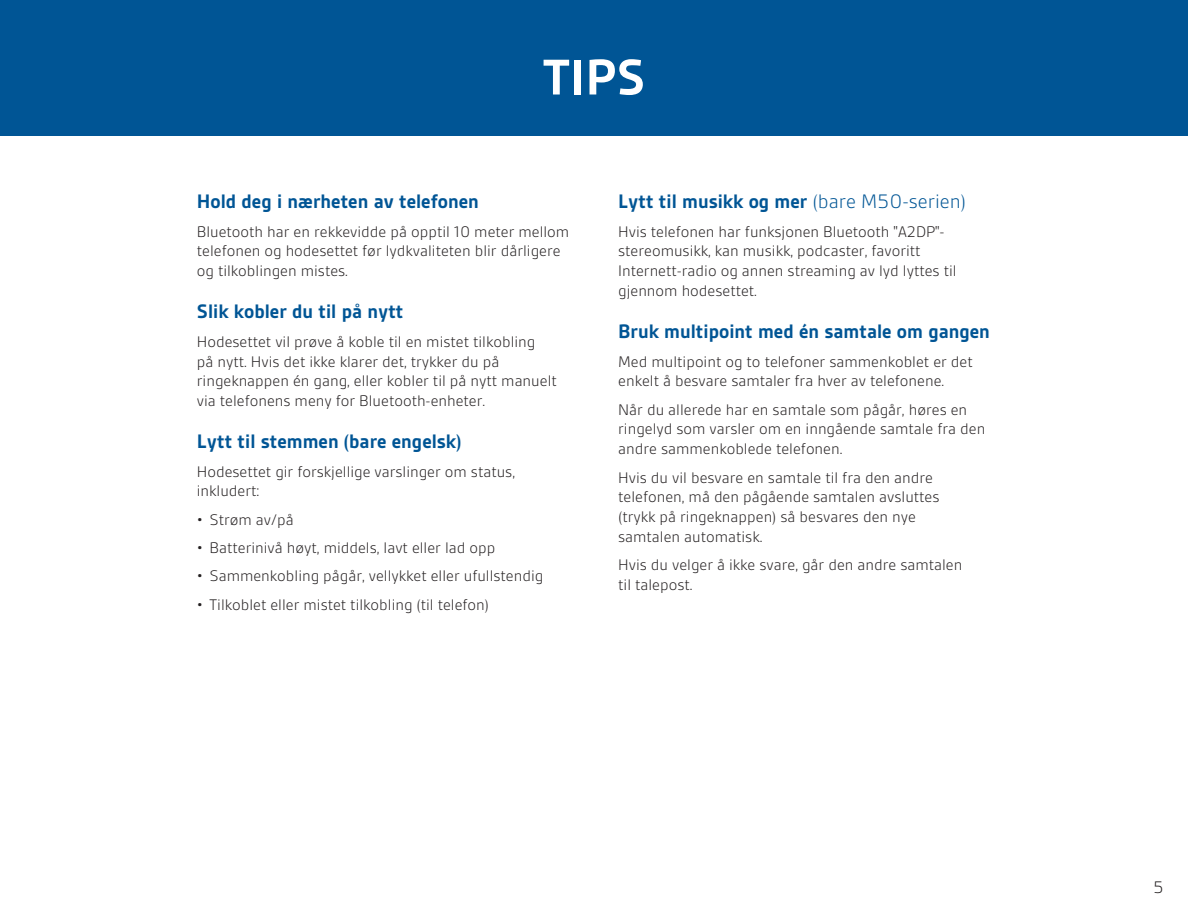
<style>
.page{position:relative;width:1188px;height:918px;background:#fff}
.page>*{position:absolute;margin:0;border:0;box-sizing:border-box;transform-origin:0 0}
.t1{font:700 54px "Gesta";color:#fff}
.t2{font:700 21px "Gesta";color:#005595}
.t3{font:300 18px "Gesta";color:#231f20}
.t4{font:300 16.5px/19.8px "Gesta";color:#231f20}
.s1{font-weight:300}
</style>
<div class="page">
<div style="left:0;top:0;width:1188px;height:136px;background:#005595"></div>
<h1 class="t1" style="left:542px;top:49px;width:105px">TIPS</h1>
<p class="t2" style="left:197px;top:191px;width:283px">Hold deg i nærheten av telefonen</p>
<p class="t4" style="left:197px;top:222px;width:374px">Bluetooth har en rekkevidde på opptil 10 meter mellom telefonen og hodesettet før lydkvaliteten blir dårligere og tilkoblingen mistes.</p>
<p class="t2" style="left:197px;top:301px;width:208px">Slik kobler du til på nytt</p>
<p class="t4" style="left:197px;top:332px;width:361px">Hodesettet vil prøve å koble til en mistet tilkobling<br>på nytt. Hvis det ikke klarer det, trykker du på ringeknappen én gang, eller kobler til på nytt manuelt via telefonens meny for Bluetooth-enheter.</p>
<p class="t2" style="left:197px;top:431px;width:266px">Lytt til stemmen (bare engelsk)</p>
<p class="t4" style="left:197px;top:462px;width:320px">Hodesettet gir forskjellige varslinger om status, inkludert:</p>
<p class="t4" style="left:197px;top:510px;width:98px">• Strøm av/på</p>
<p class="t4" style="left:197px;top:538px;width:300px">• Batterinivå høyt, middels, lavt eller lad opp</p>
<p class="t4" style="left:197px;top:566px;width:348px">• Sammenkobling pågår, vellykket eller ufullstendig</p>
<p class="t4" style="left:197px;top:595px;width:294px">• Tilkoblet eller mistet tilkobling (til telefon)</p>
<p class="t2" style="left:618px;top:191px;width:349px">Lytt til musikk og mer <span class="s1">(bare M50-serien)</span></p>
<p class="t4" style="left:618px;top:222px;width:340px">Hvis telefonen har funksjonen Bluetooth "A2DP"- stereomusikk, kan musikk, podcaster, favoritt Internett-radio og annen streaming av lyd lyttes til gjennom hodesettet.</p>
<p class="t2" style="left:618px;top:321px;width:373px">Bruk multipoint med én samtale om gangen</p>
<p class="t4" style="left:618px;top:351px;width:356px">Med multipoint og to telefoner sammenkoblet er det enkelt å besvare samtaler fra hver av telefonene.</p>
<p class="t4" style="left:618px;top:400px;width:369px">Når du allerede har en samtale som pågår, høres en ringelyd som varsler om en inngående samtale fra den andre sammenkoblede telefonen.</p>
<p class="t4" style="left:618px;top:467px;width:323px">Hvis du vil besvare en samtale til fra den andre telefonen, må den pågående samtalen avsluttes (trykk på ringeknappen) så besvares den nye samtalen automatisk.</p>
<p class="t4" style="left:618px;top:555px;width:346px">Hvis du velger å ikke svare, går den andre samtalen til talepost.</p>
<p class="t3" style="left:1154px;top:878px;width:12px">5</p>
</div>
